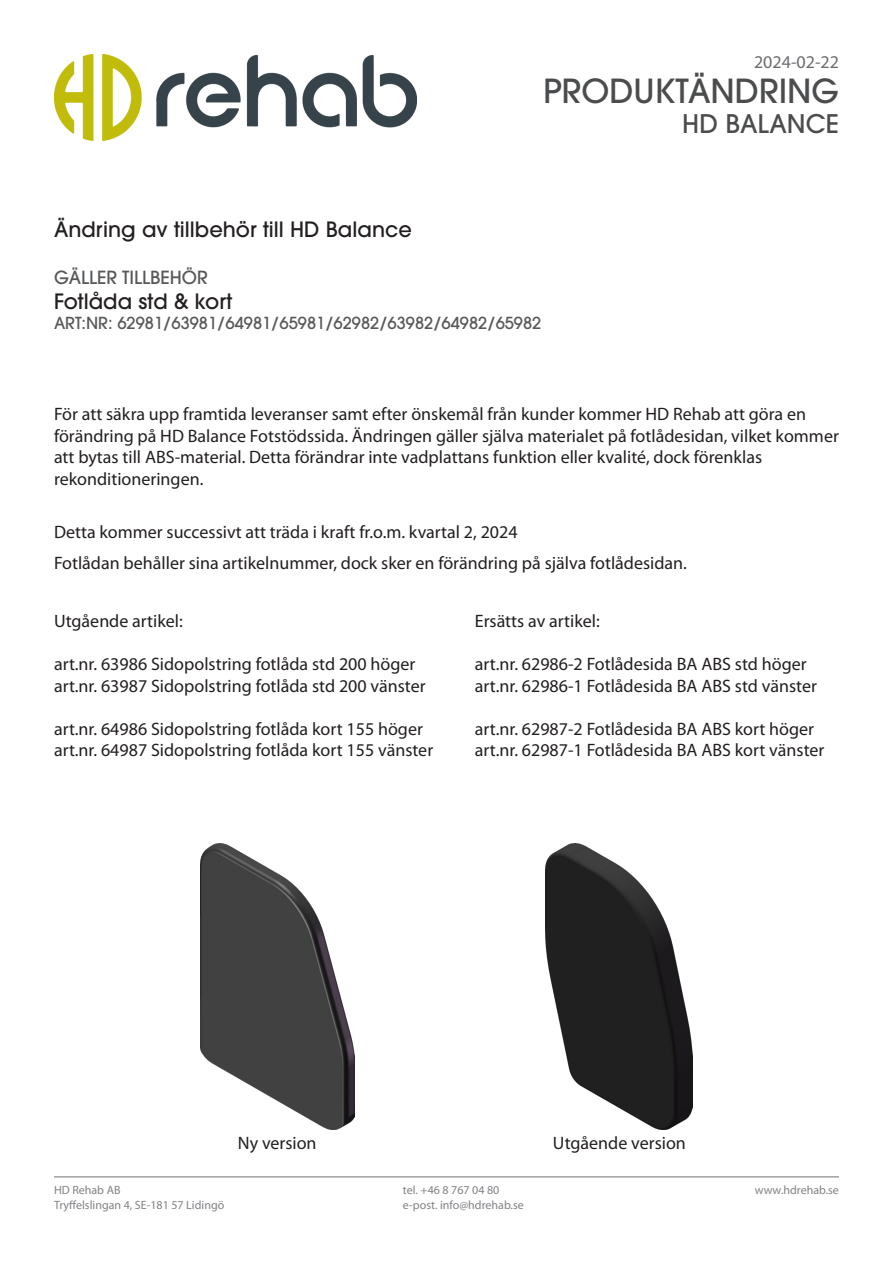
<style>
.page{position:relative;width:893px;height:1263px;background:#fff}
.page>*{position:absolute;margin:0;border:0;box-sizing:border-box;transform-origin:0 0}
.t1{font:500 33px "ITC Avant Garde Pro";color:#4b4c4d}
.t2{font:500 25.5px "ITC Avant Garde Pro";color:#4b4c4d}
.t3{font:500 21px "ITC Avant Garde Pro";color:#231f20}
.t4{font:18px/21.6px "Myriad Pro";color:#231f20}
.t5{font:500 18px "ITC Avant Garde Pro";color:#57585a}
.t6{font:18px "Myriad Pro";color:#6c6d70}
.t7{font:500 16.5px "ITC Avant Garde Pro";color:#57585a}
.t8{font:12px "Myriad Pro";color:#808285}
</style>
<div class="page">
<hr style="left:54px;top:1176px;width:785px;height:1px;background:#808285">
<img style="left:200px;top:843px;width:154px;height:286px">
<img style="left:546px;top:843px;width:147px;height:286px">
<img style="left:54px;top:54px;width:362px;height:87px">
<p class="t6" style="left:754px;top:50px;width:86px">2024-02-22</p>
<p class="t1" style="left:543px;top:70px;width:297px">PRODUKTÄNDRING</p>
<p class="t2" style="left:682px;top:108px;width:158px">HD BALANCE</p>
<p class="t3" style="left:54px;top:216px;width:359px">Ändring av tillbehör till HD Balance</p>
<p class="t5" style="left:54px;top:266px;width:155px">GÄLLER TILLBEHÖR</p>
<p class="t3" style="left:54px;top:288px;width:180px">Fotlåda std &amp; kort</p>
<p class="t7" style="left:54px;top:313px;width:489px">ART:NR: 62981/63981/64981/65981/62982/63982/64982/65982</p>
<p class="t4" style="left:54px;top:403px;width:754px">För att säkra upp framtida leveranser samt efter önskemål från kunder kommer HD Rehab att göra en</p>
<p class="t4" style="left:54px;top:424px;width:786px">förändring på HD Balance Fotstödssida. Ändringen gäller själva materialet på fotlådesidan, vilket kommer att bytas till ABS-material. Detta förändrar inte vadplattans funktion eller kvalité, dock förenklas</p>
<p class="t4" style="left:54px;top:468px;width:151px">rekonditioneringen.</p>
<p class="t4" style="left:54px;top:521px;width:465px">Detta kommer successivt att träda i kraft fr.o.m. kvartal 2, 2024</p>
<p class="t4" style="left:54px;top:552px;width:634px">Fotlådan behåller sina artikelnummer, dock sker en förändring på själva fotlådesidan.</p>
<p class="t4" style="left:54px;top:610px;width:130px">Utgående artikel:</p>
<p class="t4" style="left:54px;top:653px;width:363px">art.nr. 63986 Sidopolstring fotlåda std 200 höger</p>
<p class="t4" style="left:54px;top:674px;width:373px">art.nr. 63987 Sidopolstring fotlåda std 200 vänster</p>
<p class="t4" style="left:54px;top:718px;width:370px">art.nr. 64986 Sidopolstring fotlåda kort 155 höger</p>
<p class="t4" style="left:54px;top:739px;width:381px">art.nr. 64987 Sidopolstring fotlåda kort 155 vänster</p>
<p class="t4" style="left:475px;top:610px;width:126px">Ersätts av artikel:</p>
<p class="t4" style="left:475px;top:653px;width:333px">art.nr. 62986-2 Fotlådesida BA ABS std höger</p>
<p class="t4" style="left:475px;top:674px;width:344px">art.nr. 62986-1 Fotlådesida BA ABS std vänster</p>
<p class="t4" style="left:475px;top:718px;width:341px">art.nr. 62987-2 Fotlådesida BA ABS kort höger</p>
<p class="t4" style="left:475px;top:739px;width:351px">art.nr. 62987-1 Fotlådesida BA ABS kort vänster</p>
<p class="t8" style="left:54px;top:1183px;width:68px">HD Rehab AB</p>
<p class="t8" style="left:54px;top:1197px;width:172px">Tryffelslingan 4, SE-181 57 Lidingö</p>
<p class="t4" style="left:238px;top:1131px;width:80px">Ny version</p>
<p class="t4" style="left:553px;top:1131px;width:134px">Utgående version</p>
<p class="t8" style="left:403px;top:1183px;width:98px">tel. +46 8 767 04 80</p>
<p class="t8" style="left:403px;top:1197px;width:122px">e-post. info@hdrehab.se</p>
<p class="t8" style="left:755px;top:1183px;width:86px">www.hdrehab.se</p>
</div>
